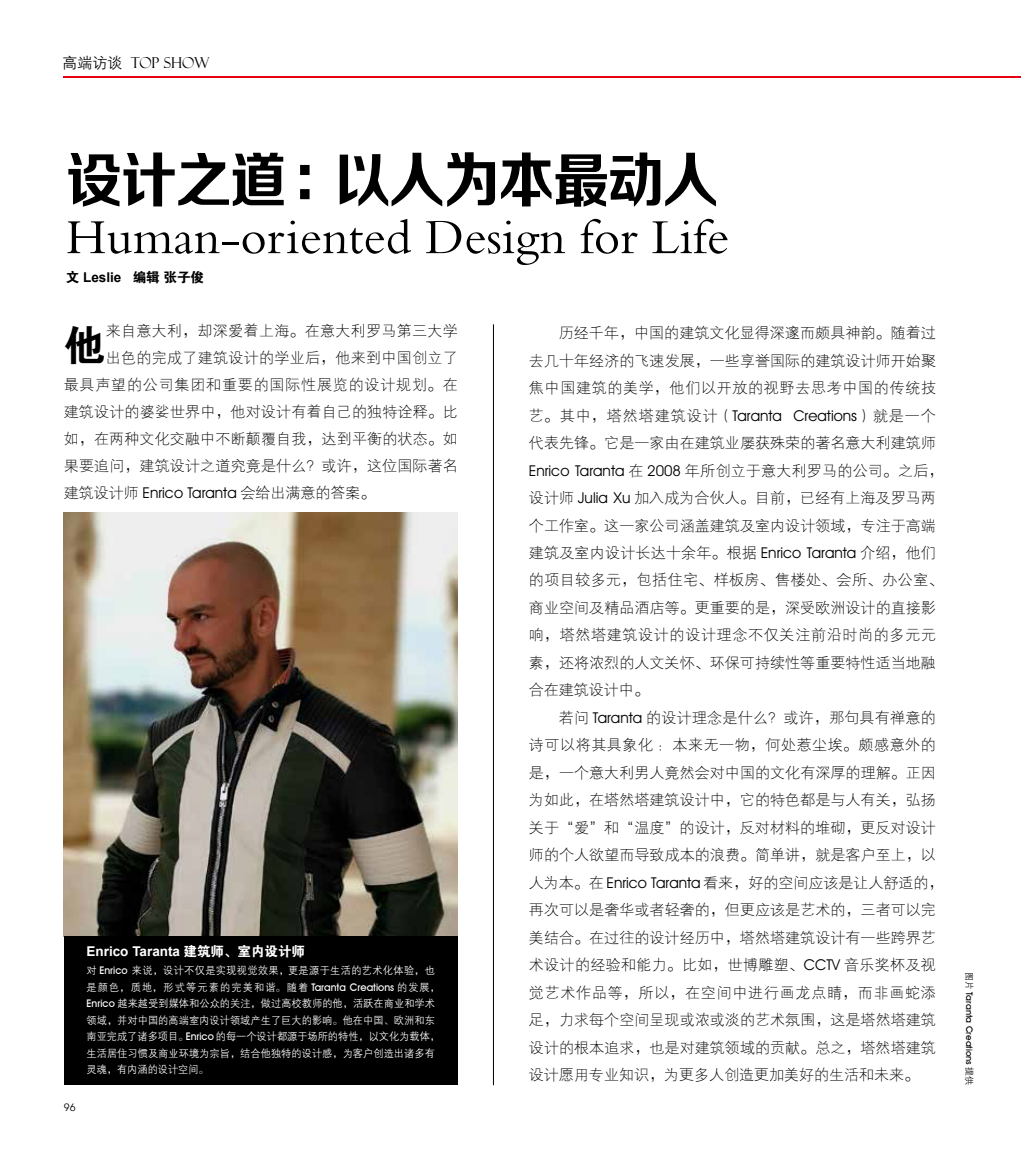
<style>
.page{position:relative;width:1021px;height:1149px;background:#fff}
.page>*{position:absolute;margin:0;border:0;box-sizing:border-box;transform-origin:0 0}
.t1{font:60px "FZZCHJW GB1 0";letter-spacing:-.03em;color:#000;scale:.94 1}
.t2{font:51px "Bembo";color:#000}
.t3{font:42px "FZDHTJW GB1 0";color:#000}
.t4{font:15px/27.5px "FZXDXJW GB1 0";letter-spacing:.005em;color:#000}
.t5{font:15px "FZXDXJW GB1 0";letter-spacing:.055em;color:#000}
.t6{font:15px "FZXDXJW GB1 0";letter-spacing:.025em;color:#000}
.t7{font:15px "Felix Titling";color:#040000}
.t8{font:700 13.5px "Arial";color:#fff}
.t9{font:13.5px "FZDHTJW GB1 0";color:#000}
.t10{font:10.5px/16.5px "FZZDXJW GB1 0";letter-spacing:.005em;color:#fff}
.t11{font:10.5px "Avant Garde IT Cby BT";color:#000}
.t12{font:500 9px "Avant Garde IT Cby BT";color:#000}
.s1{font-family:"FZZDXJW GB1 0"}
.s2{font-family:"Arial";font-weight:700}
.s3{font-family:"Avant Garde IT Cby BT"}
.s4{font-family:"FZDHTJW GB1 0";font-weight:400}
.s5{font-family:"Avant Garde IT Cby BT";font-weight:500}
.s6{font-family:"FZZDXJW GB1 0";font-weight:400}
</style>
<div class="page">
<hr style="left:64px;top:77px;width:956px;height:1px;background:#e60012">
<hr style="left:493px;top:324px;width:1px;height:760px;background:#000">
<img style="left:64px;top:512px;width:393px;height:423px">
<div style="left:64px;top:935px;width:393px;height:149px;background:#000"></div>
<p class="t7" style="left:62px;top:54px;width:149px"><span class="s1">高端访谈</span> TOP SHOW</p>
<h1 class="t1" style="left:66px;top:147px;width:696px">设计之道：以人为本最动人</h1>
<h2 class="t2" style="left:66px;top:207px;width:664px">Human-oriented Design for Life</h2>
<p class="t9" style="left:66px;top:269px;width:140px">文 <span class="s2">Leslie</span> 编辑张子俊</p>
<h3 class="t3" style="left:64px;top:322px;width:43px">他</h3>
<p class="t6" style="left:106px;top:323px;width:353px">来自意大利，却深爱着上海。在意大利罗马第三大学</p>
<p class="t4" style="left:106px;top:345px;width:353px">出色的完成了建筑设计的学业后，他来到中国创立了</p>
<p class="t5" style="left:64px;top:377px;width:395px">最具声望的公司集团和重要的国际性展览的设计规划。在</p>
<p class="t4" style="left:64px;top:399px;width:395px">建筑设计的婆娑世界中，他对设计有着自己的独特诠释。比</p>
<p class="t4" style="left:64px;top:426px;width:395px">如，在两种文化交融中不断颠覆自我，达到平衡的状态。如</p>
<p class="t4" style="left:64px;top:453px;width:395px">果要追问，建筑设计之道究竟是什么？或许，这位国际著名</p>
<p class="t4" style="left:64px;top:480px;width:313px">建筑设计师 <span class="s3">Enrico Taranta</span> 会给出满意的答案。</p>
<p class="t11" style="left:64px;top:1100px;width:13px">96</p>
<p class="t8" style="left:87px;top:941px;width:220px">Enrico Taranta <span class="s4">建筑师、室内设计师</span></p>
<p class="t10" style="left:87px;top:962px;width:355px">对 <span class="s5">Enrico</span> 来说，设计不仅是实现视觉效果，更是源于生活的艺术化体验，也是颜色，质地，形式等元素的完美和谐。随着 <span class="s5">Taranta Creations</span> 的发展，<span class="s5">Enrico</span> 越来越受到媒体和公众的关注，做过高校教师的他，活跃在商业和学术领域，并对中国的高端室内设计领域产生了巨大的影响。他在中国、欧洲和东南亚完成了诸多项目。<span class="s5">Enrico</span> 的每一个设计都源于场所的特性，以文化为载体，生活居住习惯及商业环境为宗旨，结合他独特的设计感，为客户创造出诸多有灵魂，有内涵的设计空间。</p>
<p class="t4" style="left:529px;top:319px;width:416px;text-indent:30px">历经千年，中国的建筑文化显得深邃而颇具神韵。随着过去几十年经济的飞速发展，一些享誉国际的建筑设计师开始聚焦中国建筑的美学，他们以开放的视野去思考中国的传统技艺。其中，塔然塔建筑设计（<span class="s3">Taranta Creations</span>）就是一个代表先锋。它是一家由在建筑业屡获殊荣的著名意大利建筑师<br><span class="s3">Enrico Taranta</span> 在 <span class="s3">2008</span> 年所创立于意大利罗马的公司。之后，设计师 <span class="s3">Julia Xu</span> 加入成为合伙人。目前，已经有上海及罗马两个工作室。这一家公司涵盖建筑及室内设计领域，专注于高端建筑及室内设计长达十余年。根据 <span class="s3">Enrico Taranta</span> 介绍，他们的项目较多元，包括住宅、样板房、售楼处、会所、办公室、商业空间及精品酒店等。更重要的是，深受欧洲设计的直接影响，塔然塔建筑设计的设计理念不仅关注前沿时尚的多元元素，还将浓烈的人文关怀、环保可持续性等重要特性适当地融合在建筑设计中。</p>
<p class="t4" style="left:529px;top:704px;width:416px;text-indent:30px">若问 <span class="s3">Taranta</span> 的设计理念是什么？或许，那句具有禅意的诗可以将其具象化：本来无一物，何处惹尘埃。颇感意外的是，一个意大利男人竟然会对中国的文化有深厚的理解。正因为如此，在塔然塔建筑设计中，它的特色都是与人有关，弘扬关于“爱”和“温度”的设计，反对材料的堆砌，更反对设计师的个人欲望而导致成本的浪费。简单讲，就是客户至上，以人为本。在 <span class="s3">Enrico Taranta</span> 看来，好的空间应该是让人舒适的，再次可以是奢华或者轻奢的，但更应该是艺术的，三者可以完美结合。在过往的设计经历中，塔然塔建筑设计有一些跨界艺术设计的经验和能力。比如，世博雕塑、<span class="s3">CCTV</span> 音乐奖杯及视觉艺术作品等，所以，在空间中进行画龙点睛，而非画蛇添足，力求每个空间呈现或浓或淡的艺术氛围，这是塔然塔建筑设计的根本追求，也是对建筑领域的贡献。总之，塔然塔建筑设计愿用专业知识，为更多人创造更加美好的生活和未来。</p>
<p class="t12" style="left:974px;top:971px;width:115px;rotate:90deg"><span class="s6">图片</span> Taranta Creations <span class="s6">提供</span></p>
</div>
